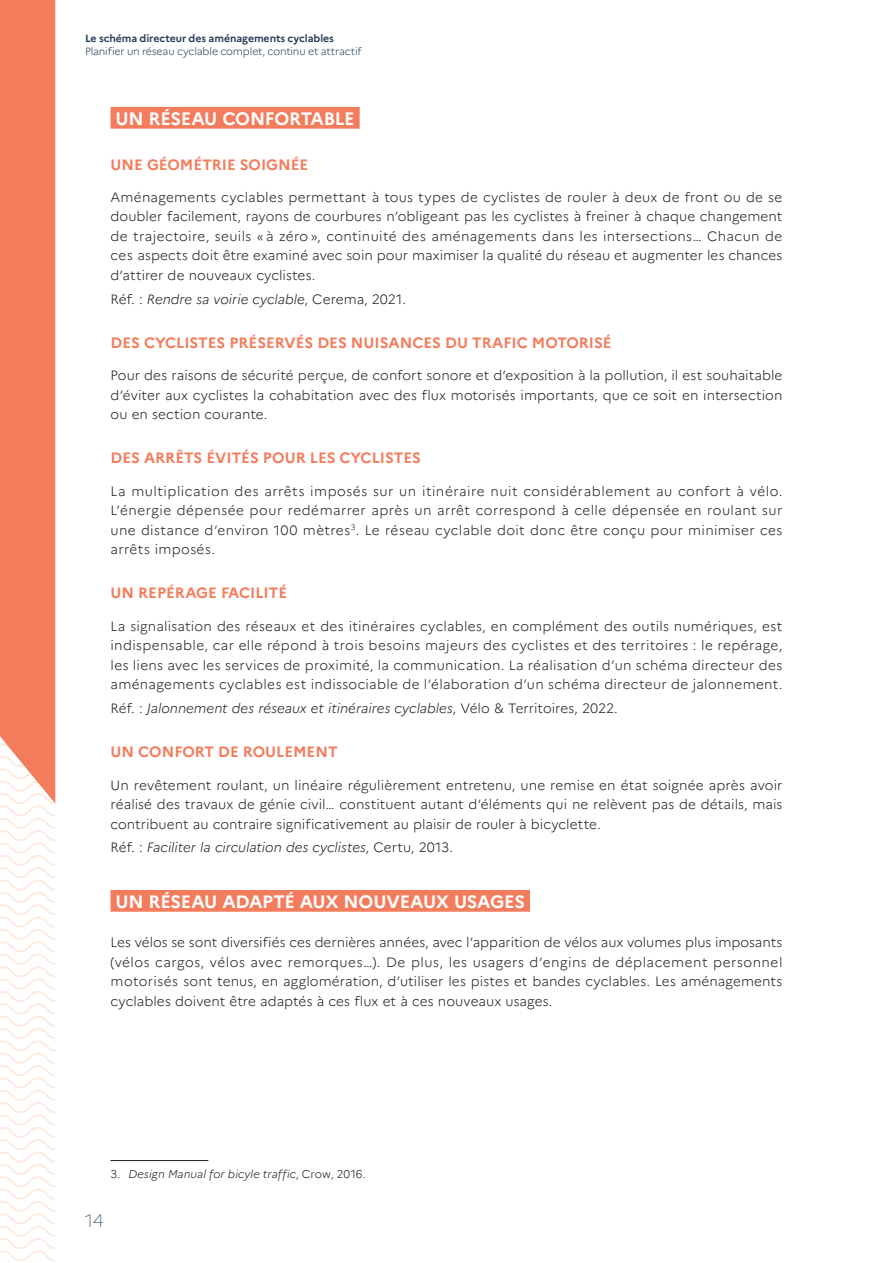
<style>
.page{position:relative;width:893px;height:1263px;background:#fff}
.page>*{position:absolute;margin:0;border:0;box-sizing:border-box;transform-origin:0 0}
.t1{font:700 18px "Marianne";letter-spacing:-.015em;color:#fff}
.t2{font:100 18px "Marianne";color:#263e58}
.t3{font:700 15px "Marianne";color:#f37c5d}
.t4{font:300 13.5px/19.5px "Marianne";letter-spacing:.01em;color:#231f20;text-align:justify}
.t5{font:italic 300 13.5px "Marianne";color:#231f20}
.t6{font:italic 300 11.25px "Marianne";letter-spacing:.01em;color:#231f20}
.t7{font:300 10.5px "Marianne";letter-spacing:-.015em;color:#263e58}
.t8{font:700 10.5px "Marianne";letter-spacing:-.005em;color:#263e58}
.s1{font-style:normal}
</style>
<div class="page">
<svg style="left:0;top:0;width:55px;height:1262px"></svg>
<div style="left:111px;top:107px;width:249px;height:22px;background:#f37c5d"></div>
<div style="left:111px;top:890px;width:419px;height:22px;background:#f37c5d"></div>
<hr style="left:111px;top:1160px;width:97px;height:1px;background:#231f20">
<p class="t8" style="left:85px;top:30px;width:251px">LE SCHÉMA DIRECTEUR DES AMÉNAGEMENTS CYCLABLES</p>
<p class="t7" style="left:85px;top:45px;width:278px">Planifier un réseau cyclable complet, continu et attractif</p>
<h1 class="t1" style="left:115px;top:104px;width:162px">UN RÉSEAU CONFOR</h1>
<h1 class="t1" style="left:301px;top:104px;width:56px">TABLE</h1>
<p class="t3" style="left:111px;top:153px;width:199px">UNE GÉOMÉTRI E SOIGNÉE</p>
<p class="t4" style="left:111px;top:187px;width:673px">Aménagements cyclables permettant à tous types de cyclistes de rouler à deux de front ou de se doubler facilement, rayons de courbures n’obligeant pas les cyclistes à freiner à chaque changement de trajectoire, seuils « à zéro », continuité des aménagements dans les intersections… Chacun de ces aspects doit être examiné avec soin pour maximiser la qualité du réseau et augmenter les chances d’attirer de nouveaux cyclistes.</p>
<p class="t5" style="left:111px;top:291px;width:297px"><span class="s1">Réf. :</span> Rendre sa voirie cyclable<span class="s1">, Cerema, 2021.</span></p>
<p class="t3" style="left:111px;top:331px;width:402px">DES CYCLISTES PRÉSERVÉS DES NUISANCES DU TRAFIC</p>
<p class="t3" style="left:532px;top:331px;width:45px">MOTORI</p>
<p class="t3" style="left:594px;top:331px;width:19px">SÉ</p>
<p class="t4" style="left:111px;top:366px;width:673px">Pour des raisons de sécurité perçue, de confort sonore et d’exposition à la pollution, il est souhaitable d’éviter aux cyclistes la cohabitation avec des flux motorisés importants, que ce soit en intersection ou en section courante.</p>
<p class="t3" style="left:111px;top:446px;width:164px">DES ARRÊTS ÉVITÉS POUR</p>
<p class="t3" style="left:310px;top:446px;width:113px">LES CYCLI STES</p>
<p class="t4" style="left:111px;top:481px;width:673px">La multiplication des arrêts imposés sur un itinéraire nuit considérablement au confort à vélo.<br>L’énergie dépensée pour redémarrer après un arrêt correspond à celle dépensée en roulant sur une distance d’environ 100 mètres<sup>3</sup>. Le réseau cyclable doit donc être conçu pour minimiser ces arrêts imposés.</p>
<p class="t3" style="left:111px;top:581px;width:137px">UN REPÉRAGE FACILI</p>
<p class="t3" style="left:269px;top:581px;width:20px">TÉ</p>
<p class="t4" style="left:111px;top:616px;width:673px">La signalisation des réseaux et des itinéraires cyclables, en complément des outils numériques, est indispensable, car elle répond à trois besoins majeurs des cyclistes et des territoires : le repérage, les liens avec les services de proximité, la communication. La réalisation d’un schéma directeur des aménagements cyclables est indissociable de l’élaboration d’un schéma directeur de jalonnement.</p>
<p class="t5" style="left:111px;top:700px;width:509px"><span class="s1">Réf. :</span> Jalonnement des réseaux et itinéraires cyclables<span class="s1">, Vélo &amp; Territoires, 2022.</span></p>
<p class="t3" style="left:111px;top:740px;width:75px">UN CONFOR</p>
<p class="t3" style="left:204px;top:740px;width:50px">T DE ROUL</p>
<p class="t3" style="left:284px;top:740px;width:55px">EMENT</p>
<p class="t4" style="left:111px;top:775px;width:673px">Un revêtement roulant, un linéaire régulièrement entretenu, une remise en état soignée après avoir réalisé des travaux de génie civil… constituent autant d’éléments qui ne relèvent pas de détails, mais contribuent au contraire significativement au plaisir de rouler à bicyclette.</p>
<p class="t5" style="left:111px;top:839px;width:344px"><span class="s1">Réf. :</span> Faciliter la circulation des cyclistes<span class="s1">, Certu, 2013.</span></p>
<h1 class="t1" style="left:115px;top:887px;width:258px">UN RÉSEAU ADAPTÉ AUX NOUV</h1>
<h1 class="t1" style="left:400px;top:887px;width:127px">EAUX USAGES</h1>
<p class="t4" style="left:111px;top:932px;width:673px">Les vélos se sont diversifiés ces dernières années, avec l’apparition de vélos aux volumes plus imposants (vélos cargos, vélos avec remorques…). De plus, les usagers d’engins de déplacement personnel motorisés sont tenus, en agglomération, d’utiliser les pistes et bandes cyclables. Les aménagements cyclables doivent être adaptés à ces flux et à ces nouveaux usages.</p>
<p class="t6" style="left:111px;top:1167px;width:257px"><span class="s1">3.</span> Design Manual for bicyle traffic<span class="s1">, Crow, 2016.</span></p>
<h1 class="t2" style="left:85px;top:1207px;width:20px">14</h1>
</div>
